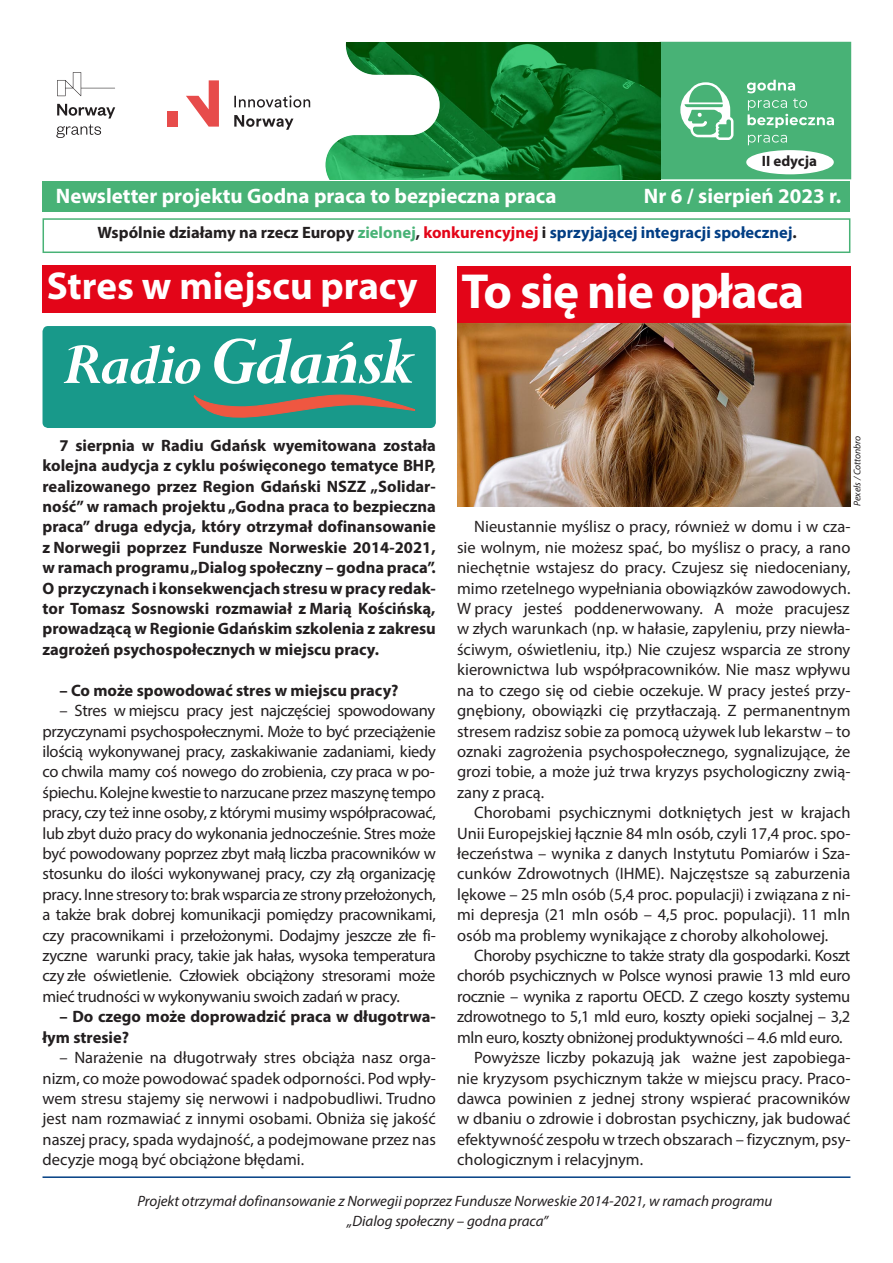
<style>
.page{position:relative;width:893px;height:1263px;background:#fff}
.page>*{position:absolute;margin:0;border:0;box-sizing:border-box;transform-origin:0 0}
.t1{font:700 49.5px "Myriad Pro";letter-spacing:-.02em;color:#fff}
.t2{font:700 39px "Myriad Pro";color:#fff}
.t3{font:700 21px "Myriad Pro";color:#fff}
.t4{font:16.5px/20.4px "Myriad Pro";letter-spacing:-.005em;color:#231f20;text-align:justify}
.t5{font:700 16.5px/20.4px "Myriad Pro";color:#231f20;text-align:justify}
.t6{font:italic 15px/20.4px "Myriad Pro";color:#231f20}
.t7{font:700 15px "Myriad Pro";color:#231f20}
.t8{font:italic 9.75px "Myriad Pro";color:#231f20}
.s1{color:#48b276}
.s2{color:#e30518}
.s3{color:#023e84}
</style>
<div class="page">
<div style="left:660px;top:43px;width:190px;height:136px;background:#48b276"></div>
<div style="left:660px;top:42px;width:191px;height:137px;border:2px solid #48b276"></div>
<div style="left:43px;top:181px;width:807px;height:31px;background:#48b276"></div>
<img style="left:326px;top:43px;width:335px;height:136px">
<hr style="left:43px;top:1176px;width:807px;height:2px;background:#023e84">
<div style="left:43px;top:218px;width:807px;height:35px;border:2px solid #48b276"></div>
<svg style="left:680px;top:82px;width:53px;height:58px"></svg>
<svg style="left:747px;top:80px;width:48px;height:13px"></svg>
<svg style="left:747px;top:99px;width:87px;height:29px"></svg>
<svg style="left:748px;top:135px;width:39px;height:10px"></svg>
<svg style="left:57px;top:72px;width:58px;height:24px"></svg>
<svg style="left:56px;top:104px;width:59px;height:34px"></svg>
<svg style="left:186px;top:80px;width:33px;height:47px"></svg>
<div style="left:168px;top:111px;width:10px;height:16px;background:#e74c4b"></div>
<svg style="left:234px;top:95px;width:76px;height:13px"></svg>
<svg style="left:234px;top:115px;width:59px;height:15px"></svg>
<div style="left:746px;top:150px;width:88px;height:24px;background:#fff;border-radius:50%"></div>
<img style="left:457px;top:285px;width:394px;height:221px">
<svg style="left:43px;top:326px;width:393px;height:102px"></svg>
<div style="left:43px;top:265px;width:393px;height:47px;background:#e30518"></div>
<div style="left:457px;top:266px;width:393px;height:57px;background:#e30518"></div>
<p class="t7" style="left:762px;top:152px;width:57px">II edycja</p>
<p class="t3" style="left:56px;top:182px;width:502px">Newsletter projektu Godna praca to bezpieczna praca</p>
<p class="t3" style="left:644px;top:182px;width:199px">Nr 6 / sierpień 2023 r.</p>
<p class="t5" style="left:98px;top:221px;width:701px">Wspólnie działamy na rzecz Europy <span class="s1">zielonej</span>, <span class="s2">konkurencyjnej</span> i <span class="s3">sprzyjającej integracji społecznej</span>.</p>
<h2 class="t2" style="left:47px;top:260px;width:372px">Stres w miejscu pracy</h2>
<h1 class="t1" style="left:461px;top:259px;width:344px">To się nie opłaca</h1>
<p class="t5" style="left:43px;top:434px;width:395px;text-indent:17px">7 sierpnia w Radiu Gdańsk wyemitowana została kolejna audycja z cyklu poświęconego tematyce BHP, realizowanego przez Region Gdański NSZZ „Solidar&shy;ność” w ramach projektu „Godna praca to bezpieczna praca” druga edycja, który otrzymał dofinansowanie z Norwegii poprzez Fundusze Norweskie 2014-2021, w ramach programu „Dialog społeczny – godna praca”.<br>O przyczynach i konsekwencjach stresu w pracy redak&shy;tor Tomasz Sosnowski rozmawiał z Marią Kościńską, prowadzącą w Regionie Gdańskim szkolenia z zakresu zagrożeń psychospołecznych w miejscu pracy.</p>
<p class="t5" style="left:60px;top:679px;width:341px">– Co może spowodować stres w miejscu pracy?</p>
<p class="t4" style="left:43px;top:700px;width:395px;text-indent:17px">– Stres w miejscu pracy jest najczęściej spowodowany przyczynami psychospołecznymi. Może to być przeciążenie ilością wykonywanej pracy, zaskakiwanie zadaniami, kiedy co chwila mamy coś nowego do zrobienia, czy praca w po&shy;śpiechu. Kolejne kwestie to narzucane przez maszynę tempo pracy, czy też inne osoby, z którymi musimy współpracować, lub zbyt dużo pracy do wykonania jednocześnie. Stres może być powodowany poprzez zbyt małą liczba pracowników w stosunku do ilości wykonywanej pracy, czy złą organizację pracy. Inne stresory to: brak wsparcia ze strony przełożonych, a także brak dobrej komunikacji pomiędzy pracownikami, czy pracownikami i przełożonymi. Dodajmy jeszcze złe fi&shy;zyczne warunki pracy, takie jak hałas, wysoka temperatura czy złe oświetlenie. Człowiek obciążony stresorami może mieć trudności w wykonywaniu swoich zadań w pracy.</p>
<p class="t5" style="left:43px;top:1006px;width:395px;text-indent:17px">– Do czego może doprowadzić praca w długotrwa&shy;łym stresie?</p>
<p class="t4" style="left:43px;top:1047px;width:395px;text-indent:17px">– Narażenie na długotrwały stres obciąża nasz orga&shy;nizm, co może powodować spadek odporności. Pod wpły&shy;wem stresu stajemy się nerwowi i nadpobudliwi. Trudno jest nam rozmawiać z innymi osobami. Obniża się jakość naszej pracy, spada wydajność, a podejmowane przez nas decyzje mogą być obciążone błędami.</p>
<p class="t8" style="left:851px;top:506px;width:72px;rotate:-90deg">Pexels / Cottonbro</p>
<p class="t4" style="left:457px;top:516px;width:395px;text-indent:17px">Nieustannie myślisz o pracy, również w domu i w cza&shy;sie wolnym, nie możesz spać, bo myślisz o pracy, a rano niechętnie wstajesz do pracy. Czujesz się niedoceniany, mimo rzetelnego wypełniania obowiązków zawodowych.<br>W pracy jesteś poddenerwowany. A może pracujesz w złych warunkach (np. w hałasie, zapyleniu, przy niewła&shy;ściwym, oświetleniu, itp.) Nie czujesz wsparcia ze strony kierownictwa lub współpracowników. Nie masz wpływu na to czego się od ciebie oczekuje. W pracy jesteś przy&shy;gnębiony, obowiązki cię przytłaczają. Z permanentnym stresem radzisz sobie za pomocą używek lub lekarstw – to oznaki zagrożenia psychospołecznego, sygnalizujące, że grozi tobie, a może już trwa kryzys psychologiczny zwią&shy;zany z pracą.</p>
<p class="t4" style="left:457px;top:802px;width:395px;text-indent:17px">Chorobami psychicznymi dotkniętych jest w krajach Unii Europejskiej łącznie 84 mln osób, czyli 17,4 proc. spo&shy;łeczeństwa – wynika z danych Instytutu Pomiarów i Sza&shy;cunków Zdrowotnych (IHME). Najczęstsze są zaburzenia lękowe – 25 mln osób (5,4 proc. populacji) i związana z ni&shy;mi depresja (21 mln osób – 4,5 proc. populacji). 11 mln osób ma problemy wynikające z choroby alkoholowej.</p>
<p class="t4" style="left:474px;top:945px;width:378px">Choroby psychiczne to także straty dla gospodarki. Koszt</p>
<p class="t4" style="left:457px;top:965px;width:395px">chorób psychicznych w Polsce wynosi prawie 13 mld euro</p>
<p class="t4" style="left:457px;top:986px;width:395px">rocznie – wynika z raportu OECD. Z czego koszty systemu</p>
<p class="t4" style="left:457px;top:1006px;width:395px">zdrowotnego to 5,1 mld euro, koszty opieki socjalnej – 3,2</p>
<p class="t4" style="left:457px;top:1027px;width:387px">mln euro, koszty obniżonej produktywności – 4.6 mld euro.</p>
<p class="t4" style="left:474px;top:1047px;width:378px">Powyższe liczby pokazują jak ważne jest zapobiega-</p>
<p class="t4" style="left:457px;top:1067px;width:395px">nie kryzysom psychicznym także w miejscu pracy. Praco-</p>
<p class="t4" style="left:457px;top:1088px;width:395px">dawca powinien z jednej strony wspierać pracowników</p>
<p class="t4" style="left:457px;top:1108px;width:395px">w dbaniu o zdrowie i dobrostan psychiczny, jak budować</p>
<p class="t4" style="left:457px;top:1129px;width:395px">efektywność zespołu w trzech obszarach – fizycznym, psy-</p>
<p class="t4" style="left:457px;top:1149px;width:188px">chologicznym i relacyjnym.</p>
<p class="t6" style="left:347px;top:1190px;width:427px;text-indent:-210px">Projekt otrzymał dofinansowanie z Norwegii poprzez Fundusze Norweskie 2014-2021, w ramach programu „Dialog społeczny – godna praca”</p>
</div>
